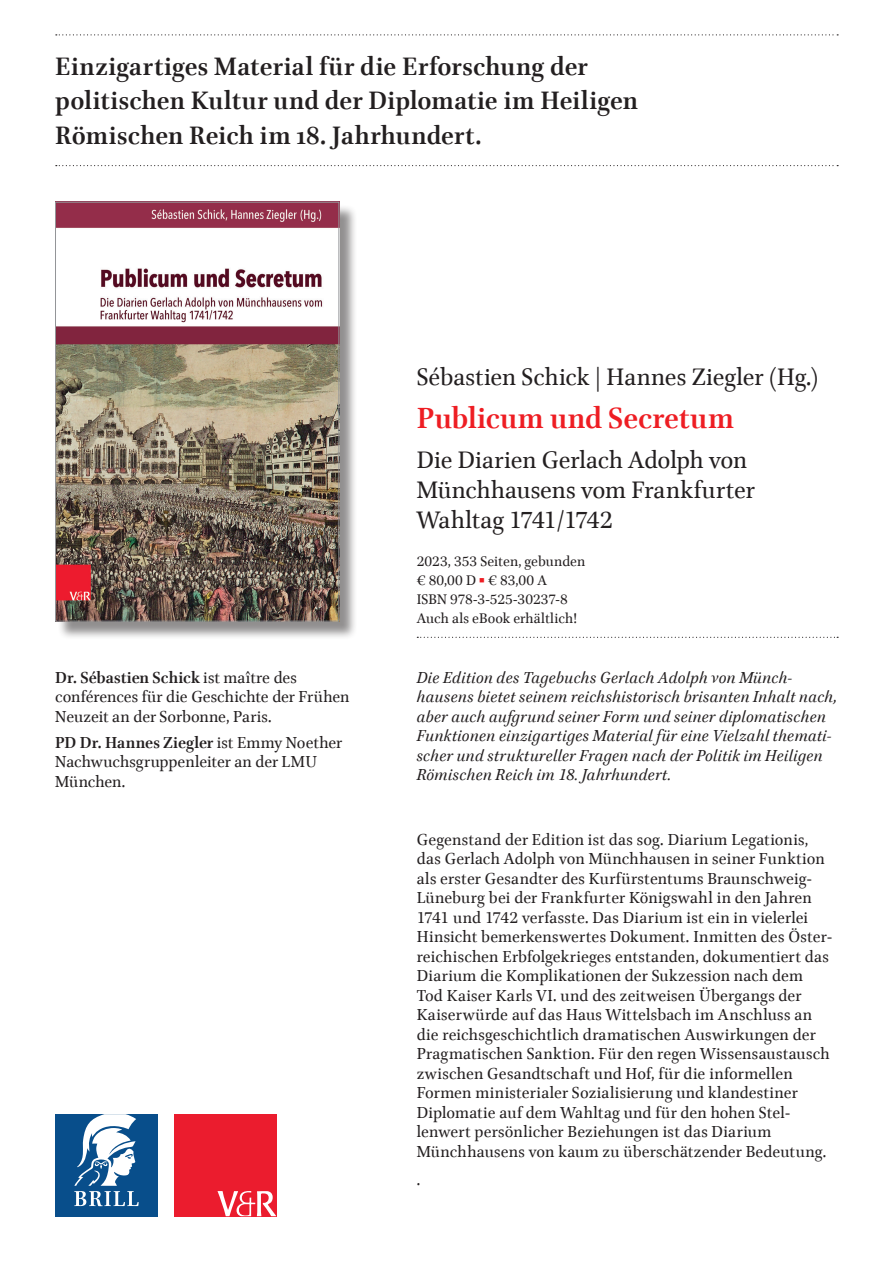
<style>
.page{position:relative;width:893px;height:1263px;background:#fff}
.page>*{position:absolute;margin:0;border:0;box-sizing:border-box;transform-origin:0 0}
.t1{font:700 33px "Brill";color:#ee1d23}
.t2{font:700 28.5px/34.5px "Brill";letter-spacing:.01em;color:#231f20}
.t3{font:27px/30px "Brill";color:#231f20}
.t4{font:18px/19.5px "Brill";letter-spacing:.01em;color:#231f20}
.t5{font:italic 18px/19.5px "Brill";letter-spacing:.015em;color:#231f20}
.t6{font:15.75px/19.2px "Brill";letter-spacing:.005em;color:#231f20}
.s1{font-weight:700}
.s2{color:#ee1d23}
</style>
<div class="page">
<svg style="left:56px;top:34px;width:782px;height:1px"></svg>
<svg style="left:56px;top:165px;width:782px;height:1px"></svg>
<div style="left:58px;top:204px;width:300px;height:436px;background:#231f20;opacity:.5"></div>
<img style="left:57px;top:204px;width:280px;height:415px">
<div style="left:55px;top:202px;width:284px;height:419px;border:1px solid #939598"></div>
<svg style="left:417px;top:637px;width:421px;height:1px"></svg>
<div style="left:55px;top:1114px;width:102px;height:102px;background:#084e8b"></div>
<svg style="left:74px;top:1114px;width:65px;height:92px"></svg>
<div style="left:174px;top:1114px;width:102px;height:102px;background:#eb1c2e"></div>
<svg style="left:217px;top:1191px;width:59px;height:25px"></svg>
<h2 class="t2" style="left:55px;top:50px;width:584px">Einzigartiges Material für die Erforschung der politischen Kultur und der Diplomatie im Heiligen<br>Römischen Reich im 18. Jahrhundert.</h2>
<p class="t4" style="left:55px;top:668px;width:296px"><span class="s1">Dr. Sébastien Schick</span> ist maître des conférences für die Geschichte der Frühen<br>Neuzeit an der Sorbonne, Paris.</p>
<p class="t4" style="left:55px;top:733px;width:288px"><span class="s1">PD Dr. Hannes Ziegler</span> ist Emmy Noether<br>Nachwuchsgruppenleiter an der LMU<br>München.</p>
<h3 class="t3" style="left:417px;top:363px;width:403px">Sébastien Schick | Hannes Ziegler (Hg.)</h3>
<h1 class="t1" style="left:417px;top:396px;width:319px">Publicum und Secretum</h1>
<h3 class="t3" style="left:417px;top:446px;width:339px">Die Diarien Gerlach Adolph von<br>Münchhausens vom Frankfurter<br>Wahltag 1741/1742</h3>
<p class="t6" style="left:417px;top:552px;width:170px">2023, 353 Seiten, gebunden € 80,00 D <span class="s2">■</span> € 83,00 A<br>ISBN 978-3-525-30237-8<br>Auch als eBook erhältlich!</p>
<p class="t5" style="left:417px;top:668px;width:422px">Die Edition des Tagebuchs Gerlach Adolph von Münch&shy;hausens bietet seinem reichshistorisch brisanten Inhalt nach, aber auch aufgrund seiner Form und seiner diplomatischen Funktionen einzigartiges Material für eine Vielzahl themati&shy;scher und struktureller Fragen nach der Politik im Heiligen Römischen Reich im 18. Jahrhundert.</p>
<p class="t4" style="left:417px;top:830px;width:417px">Gegenstand der Edition ist das sog. Diarium Legationis, das Gerlach Adolph von Münchhausen in seiner Funktion als erster Gesandter des Kurfürstentums Braunschweig-Lüneburg bei der Frankfurter Königswahl in den Jahren 1741 und 1742 verfasste. Das Diarium ist ein in vielerlei Hinsicht bemerkenswertes Dokument. Inmitten des Öster&shy;reichischen Erbfolgekrieges entstanden, dokumentiert das Diarium die Komplikationen der Sukzession nach dem Tod Kaiser Karls VI. und des zeitweisen Übergangs der Kaiserwürde auf das Haus Wittelsbach im Anschluss an die reichsgeschichtlich dramatischen Auswirkungen der Pragmatischen Sanktion. Für den regen Wissensaustausch zwischen Gesandtschaft und Hof, für die informellen Formen ministerialer Sozialisierung und klandestiner Diplomatie auf dem Wahltag und für den hohen Stel&shy;lenwert persönlicher Beziehungen ist das Diarium Münchhausens von kaum zu überschätzender Bedeutung.</p>
<p class="t4" style="left:417px;top:1170px;width:5px">.</p>
</div>
